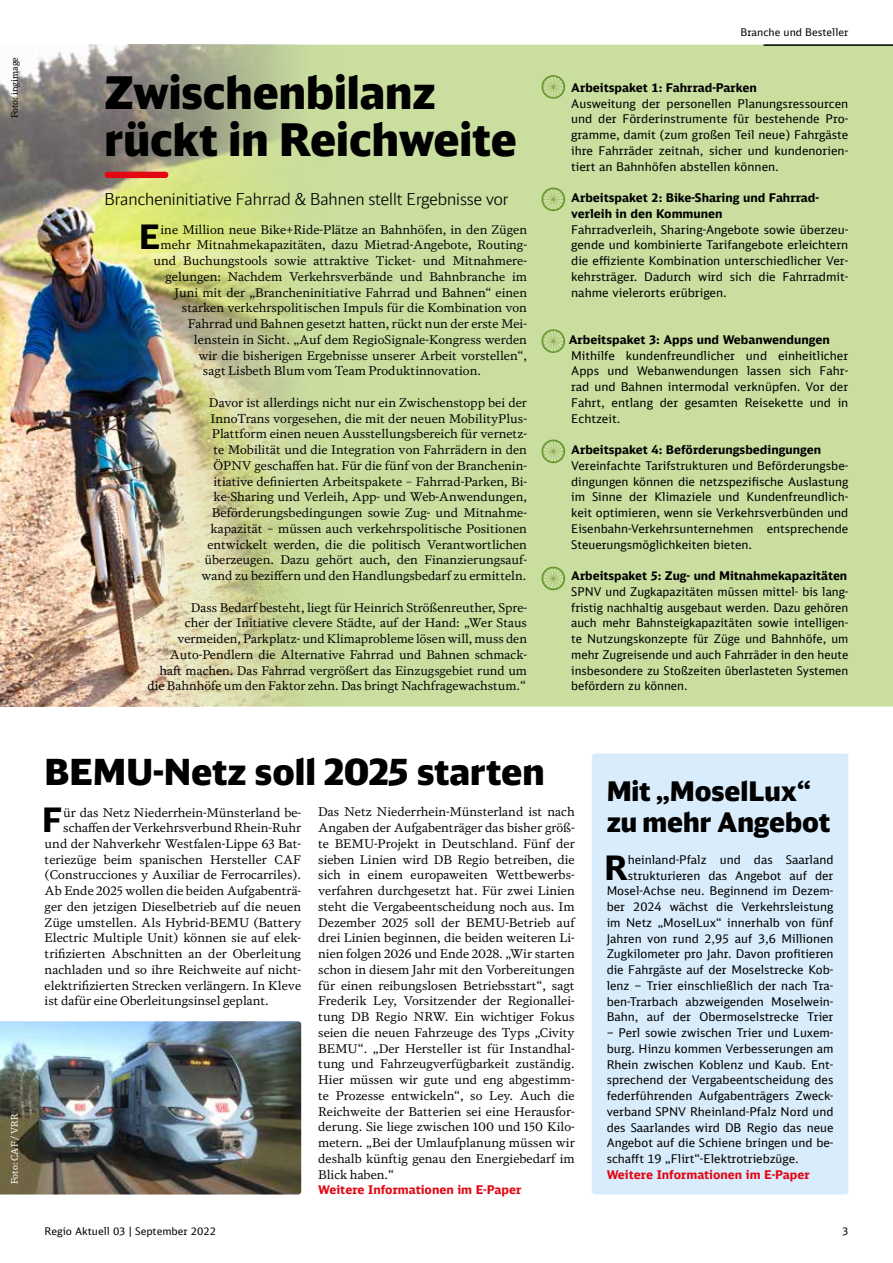
<style>
.page{position:relative;width:893px;height:1263px;background:#fff}
.page>*{position:absolute;margin:0;border:0;box-sizing:border-box;transform-origin:0 0}
.t1{font:900 45px/47.2px "DB Head";color:#000}
.t2{font:900 36px "DB Head";color:#000}
.t3{font:700 33.6px "DB Sans";color:#000}
.t4{font:900 27px/31.5px "DB Head";color:#000}
.t5{font:300 16.5px "DB Head";color:#000}
.t6{font:12px/15.8px "DB Serif";color:#000;text-align:right}
.t7{font:12px/15.8px "DB Sans";color:#000;text-align:justify}
.t8{font:700 12px/15.8px "DB Sans";color:#000}
.t9{font:700 12px "DB Sans";color:#e30613}
.t10{font:10.5px "DB Sans";color:#000}
.t11{font:9px "DB News";color:#000}
.t12{font:9px "DB News";color:#fff}
</style>
<div class="page">
<div style="left:338px;top:45px;width:555px;height:661px;background:#cade9f"></div>
<hr style="left:764px;top:44px;width:129px;height:2px;background:#000">
<img style="left:0;top:45px;width:338px;height:661px">
<svg style="left:541px;top:75px;width:24px;height:24px"></svg>
<svg style="left:541px;top:329px;width:24px;height:24px"></svg>
<svg style="left:541px;top:567px;width:24px;height:23px"></svg>
<svg style="left:541px;top:187px;width:24px;height:24px"></svg>
<svg style="left:541px;top:439px;width:24px;height:24px"></svg>
<div style="left:592px;top:753px;width:256px;height:441px;background:#d8ecfb;border-radius:3px"></div>
<img style="left:0;top:1021px;width:301px;height:173px">
<div style="left:105px;top:172px;width:63px;height:6px;background:#e30613;border-radius:3px"></div>
<p class="t11" style="left:9px;top:118px;width:62px;rotate:-90deg">Foto: ingimage</p>
<h1 class="t1" style="left:105px;top:67px;width:414px">Zwischenbilanz rückt in Reichweite</h1>
<h3 class="t5" style="left:105px;top:189px;width:406px">Brancheninitiative Fahrrad &amp; Bahnen stellt Ergebnisse vor</h3>
<h3 class="t3" style="left:139px;top:216px;width:23px">E</h3>
<p class="t6" style="left:161px;top:221px;width:368px">ine Million neue Bike+Ride-Plätze an Bahnhöfen, in den Zügen</p>
<p class="t6" style="left:161px;top:237px;width:368px">mehr Mitnahmekapazitäten, dazu Mietrad-Angebote, Routing-</p>
<p class="t6" style="left:153px;top:253px;width:375px">und Buchungstools sowie attraktive Ticket- und Mitnahmere-</p>
<p class="t6" style="left:165px;top:269px;width:363px">gelungen: Nachdem Verkehrsverbände und Bahnbranche im</p>
<p class="t6" style="left:174px;top:284px;width:354px">Juni mit der „Brancheninitiative Fahrrad und Bahnen“ einen</p>
<p class="t6" style="left:182px;top:300px;width:346px">starken verkehrspolitischen Impuls für die Kombination von</p>
<p class="t6" style="left:188px;top:316px;width:340px">Fahrrad und Bahnen gesetzt hatten, rückt nun der erste Mei-</p>
<p class="t6" style="left:194px;top:332px;width:335px">lenstein in Sicht. „Auf dem RegioSignale-Kongress werden</p>
<p class="t6" style="left:198px;top:347px;width:330px">wir die bisherigen Ergebnisse unserer Arbeit vorstellen“,</p>
<p class="t6" style="left:203px;top:363px;width:280px">sagt Lisbeth Blum vom Team Produktinnovation.</p>
<p class="t6" style="left:201px;top:395px;width:327px">Davor ist allerdings nicht nur ein Zwischenstopp bei der InnoTrans vorgesehen, die mit der neuen MobilityPlus-Plattform einen neuen Ausstellungsbereich für vernetz&shy;te Mobilität und die Integration von Fahrrädern in den ÖPNV geschaffen hat. Für die fünf von der Branchenin&shy;itiative definierten Arbeitspakete – Fahrrad-Parken, Bi&shy;ke-Sharing und Verleih, App- und Web-Anwendungen, Beförderungsbedingungen sowie Zug- und Mitnahme&shy;kapazität – müssen auch verkehrspolitische Positionen entwickelt werden, die die politisch Verantwortlichen überzeugen. Dazu gehört auch, den Finanzierungsauf&shy;wand zu beziffern und den Handlungsbedarf zu ermitteln.</p>
<p class="t6" style="left:147px;top:599px;width:381px">Dass Bedarf besteht, liegt für Heinrich Strößenreuther, Spre-<br>cher der Initiative clevere Städte, auf der Hand: „Wer Staus vermeiden, Parkplatz- und Klimaprobleme lösen will, muss den Auto-Pendlern die Alternative Fahrrad und Bahnen schmack&shy;haft machen. Das Fahrrad vergrößert das Einzugsgebiet rund um die Bahnhöfe um den Faktor zehn. Das bringt Nachfragewachstum.“</p>
<p class="t10" style="left:740px;top:26px;width:109px">Branche und Besteller</p>
<p class="t8" style="left:571px;top:79px;width:187px">Arbeitspaket 1: Fahrrad-Parken</p>
<p class="t7" style="left:571px;top:95px;width:279px">Ausweitung der personellen Planungsressourcen und der Förderinstrumente für bestehende Pro&shy;gramme, damit (zum großen Teil neue) Fahrgäste ihre Fahrräder zeitnah, sicher und kundenorien&shy;tiert an Bahnhöfen abstellen können.</p>
<p class="t8" style="left:571px;top:190px;width:249px">Arbeitspaket 2: Bike-Sharing und Fahrrad&shy;verleih in den Kommunen</p>
<p class="t7" style="left:571px;top:221px;width:279px">Fahrradverleih, Sharing-Angebote sowie überzeu&shy;gende und kombinierte Tarifangebote erleichtern die effiziente Kombination unterschiedlicher Ver&shy;kehrsträger. Dadurch wird sich die Fahrradmit&shy;nahme vielerorts erübrigen.</p>
<p class="t8" style="left:569px;top:331px;width:263px">Arbeitspaket 3: Apps und Webanwendungen</p>
<p class="t7" style="left:571px;top:347px;width:279px">Mithilfe kundenfreundlicher und einheitlicher Apps und Webanwendungen lassen sich Fahr&shy;rad und Bahnen intermodal verknüpfen. Vor der Fahrt, entlang der gesamten Reisekette und in Echtzeit.</p>
<p class="t8" style="left:571px;top:442px;width:251px">Arbeitspaket 4: Beförderungsbedingungen</p>
<p class="t7" style="left:571px;top:457px;width:279px">Vereinfachte Tarifstrukturen und Beförderungsbe&shy;dingungen können die netzspezifische Auslastung im Sinne der Klimaziele und Kundenfreundlich&shy;keit optimieren, wenn sie Verkehrsverbünden und Eisenbahn-Verkehrsunternehmen entsprechende Steuerungsmöglichkeiten bieten.</p>
<p class="t8" style="left:571px;top:568px;width:277px">Arbeitspaket 5: Zug- und Mitnahmekapazitäten</p>
<p class="t7" style="left:571px;top:583px;width:279px">SPNV und Zugkapazitäten müssen mittel- bis lang&shy;fristig nachhaltig ausgebaut werden. Dazu gehören auch mehr Bahnsteigkapazitäten sowie intelligen&shy;te Nutzungskonzepte für Züge und Bahnhöfe, um mehr Zugreisende und auch Fahrräder in den heute insbesondere zu Stoßzeiten überlasteten Systemen befördern zu können.</p>
<p class="t12" style="left:9px;top:1184px;width:72px;rotate:-90deg">Foto: CAF / VRR</p>
<h2 class="t2" style="left:45px;top:749px;width:502px">BEMU-Netz soll 2025 starten</h2>
<h3 class="t3" style="left:42px;top:799px;width:23px">F</h3>
<p class="t6" style="left:63px;top:804px;width:239px">ür das Netz Niederrhein-Münsterland be-</p>
<p class="t6" style="left:63px;top:820px;width:239px">schaffen der Verkehrsverbund Rhein-Ruhr</p>
<p class="t6" style="left:45px;top:836px;width:258px">und der Nahverkehr Westfalen-Lippe 63 Bat-</p>
<p class="t6" style="left:45px;top:851px;width:258px">teriezüge beim spanischen Hersteller CAF</p>
<p class="t6" style="left:45px;top:867px;width:258px">(Construcciones y Auxiliar de Ferrocarriles).</p>
<p class="t6" style="left:45px;top:883px;width:258px">Ab Ende 2025 wollen die beiden Aufgabenträ-</p>
<p class="t6" style="left:45px;top:899px;width:258px">ger den jetzigen Dieselbetrieb auf die neuen</p>
<p class="t6" style="left:45px;top:914px;width:258px">Züge umstellen. Als Hybrid-BEMU (Battery</p>
<p class="t6" style="left:45px;top:930px;width:258px">Electric Multiple Unit) können sie auf elek-</p>
<p class="t6" style="left:45px;top:946px;width:258px">trifizierten Abschnitten an der Oberleitung</p>
<p class="t6" style="left:45px;top:962px;width:258px">nachladen und so ihre Reichweite auf nicht-</p>
<p class="t6" style="left:45px;top:977px;width:258px">elektrifizierten Strecken verlängern. In Kleve</p>
<p class="t6" style="left:45px;top:993px;width:226px">ist dafür eine Oberleitungsinsel geplant.</p>
<p class="t6" style="left:318px;top:804px;width:258px;text-align:justify">Das Netz Niederrhein-Münsterland ist nach Angaben der Aufgabenträger das bisher größ&shy;te BEMU-Projekt in Deutschland. Fünf der sieben Linien wird DB Regio betreiben, die sich in einem europaweiten Wettbewerbs&shy;verfahren durchgesetzt hat. Für zwei Linien steht die Vergabeentscheidung noch aus. Im Dezember 2025 soll der BEMU-Betrieb auf drei Linien beginnen, die beiden weiteren Li&shy;nien folgen 2026 und Ende 2028. „Wir starten schon in diesem Jahr mit den Vorbereitungen für einen reibungslosen Betriebsstart“, sagt Frederik Ley, Vorsitzender der Regionallei&shy;tung DB Regio NRW. Ein wichtiger Fokus seien die neuen Fahrzeuge des Typs „Civity BEMU“. „Der Hersteller ist für Instandhal&shy;tung und Fahrzeugverfügbarkeit zuständig.<br>Hier müssen wir gute und eng abgestimm&shy;te Prozesse entwickeln“, so Ley. Auch die Reichweite der Batterien sei eine Herausfor&shy;derung. Sie liege zwischen 100 und 150 Kilo&shy;metern. „Bei der Umlaufplanung müssen wir deshalb künftig genau den Energiebedarf im Blick haben.“</p>
<p class="t9" style="left:318px;top:1182px;width:205px">Weitere Informationen im E-Paper</p>
<h3 class="t4" style="left:607px;top:774px;width:225px">Mit „MoselLux“ zu mehr Angebot</h3>
<h3 class="t3" style="left:604px;top:846px;width:25px">R</h3>
<p class="t7" style="left:607px;top:851px;width:228px;text-align:right">heinland-Pfalz und das Saarland strukturieren das Angebot auf der Mosel-Achse neu. Beginnend im Dezem&shy;ber 2024 wächst die Verkehrsleistung im Netz „MoselLux“ innerhalb von fünf Jahren von rund 2,95 auf 3,6 Millionen Zugkilometer pro Jahr. Davon profitieren die Fahrgäste auf der Moselstrecke Kob&shy;lenz – Trier einschließlich der nach Tra&shy;ben-Trarbach abzweigenden Moselwein-Bahn, auf der Obermoselstrecke Trier</p>
<p class="t7" style="left:607px;top:1024px;width:228px">– Perl sowie zwischen Trier und Luxem&shy;burg. Hinzu kommen Verbesserungen am Rhein zwischen Koblenz und Kaub. Ent&shy;sprechend der Vergabeentscheidung des federführenden Aufgabenträgers Zweck&shy;verband SPNV Rheinland-Pfalz Nord und des Saarlandes wird DB Regio das neue Angebot auf die Schiene bringen und be&shy;schafft 19 „Flirt“-Elektrotriebzüge.</p>
<p class="t9" style="left:607px;top:1167px;width:205px">Weitere Informationen im E-Paper</p>
<p class="t10" style="left:45px;top:1224px;width:173px">Regio Aktuell 03 | September 2022</p>
<p class="t10" style="left:842px;top:1224px;width:8px">3</p>
</div>
